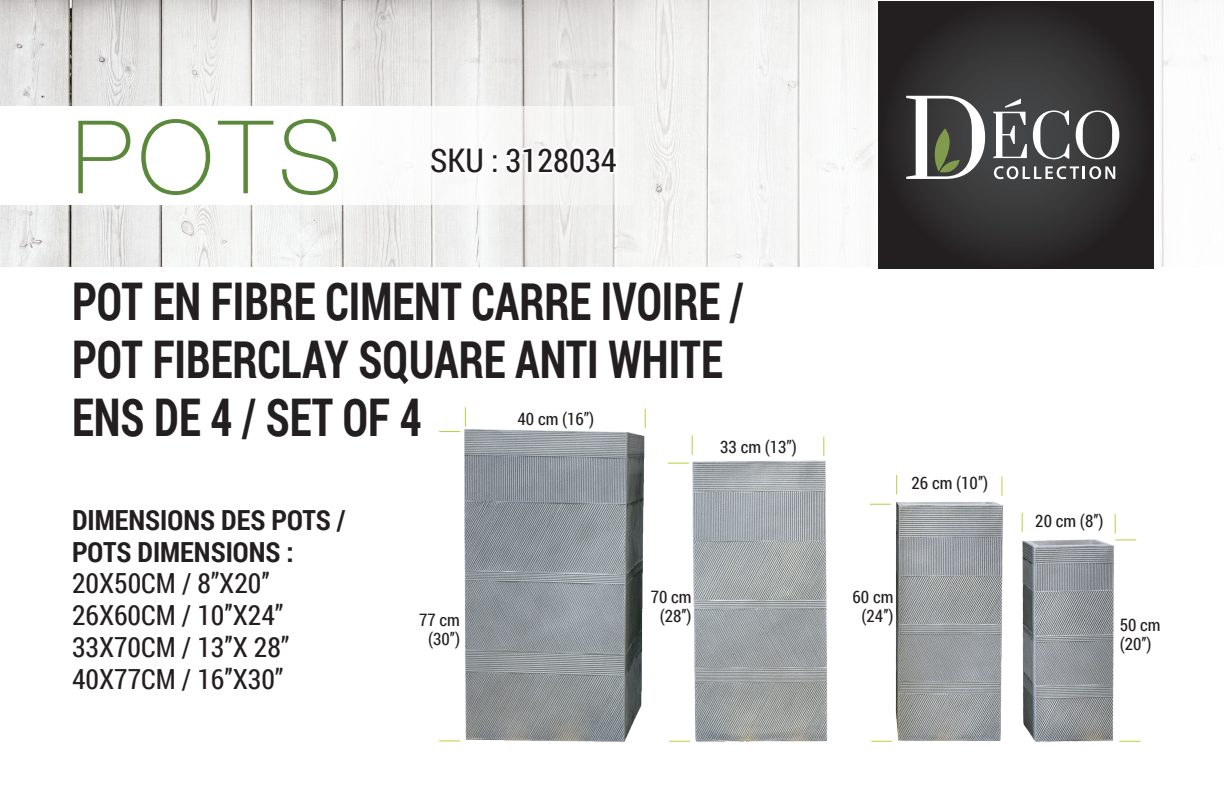
<style>
.page{position:relative;width:1224px;height:792px;background:#fff}
.page>*{position:absolute;margin:0;border:0;box-sizing:border-box;transform-origin:0 0}
.t1{font:100 101.6px "Helvetica Neue LT Std";color:#5a893c}
.t2{font:700 52px/58px "Roboto Condensed";color:#231f20;scale:.85 1}
.t3{font:32.6px "Roboto Condensed";color:#231f20}
.t4{font:27.8px/31.6px "Roboto Condensed";color:#231f20}
.t5{font:700 27.8px/31.6px "Roboto Condensed";color:#231f20}
.t6{font:17.2px/19.2px "Roboto Condensed";color:#231f20;text-align:center}
</style>
<div class="page">
<img style="left:451px;top:436px;width:673px;height:306px">
<img style="left:0;top:0;width:1208px;height:266px">
<div style="left:59px;top:267px;width:699px;height:186px;background:#fff"></div>
<svg style="left:870px;top:0;width:295px;height:269px"></svg>
<div style="left:0;top:107px;width:634px;height:98px;background:#fff"></div>
<div style="left:63px;top:103px;width:291px;height:108px;background:#fff"></div>
<svg style="left:431px;top:144px;width:55px;height:33px"></svg>
<svg style="left:504px;top:136px;width:116px;height:41px"></svg>
<svg style="left:1120px;top:617px;width:4px;height:38px"></svg>
<svg style="left:1022px;top:513px;width:1px;height:19px"></svg>
<svg style="left:1035px;top:513px;width:69px;height:19px"></svg>
<svg style="left:1115px;top:514px;width:21px;height:26px"></svg>
<svg style="left:1119px;top:741px;width:21px;height:1px"></svg>
<svg style="left:896px;top:475px;width:1px;height:19px"></svg>
<svg style="left:911px;top:475px;width:77px;height:19px"></svg>
<svg style="left:1001px;top:476px;width:1px;height:20px"></svg>
<svg style="left:451px;top:613px;width:9px;height:37px"></svg>
<svg style="left:439px;top:407px;width:155px;height:36px"></svg>
<svg style="left:439px;top:740px;width:21px;height:1px"></svg>
<svg style="left:650px;top:590px;width:42px;height:37px"></svg>
<svg style="left:668px;top:463px;width:21px;height:1px"></svg>
<svg style="left:669px;top:741px;width:21px;height:1px"></svg>
<svg style="left:645px;top:409px;width:1px;height:19px"></svg>
<svg style="left:692px;top:435px;width:1px;height:20px"></svg>
<svg style="left:720px;top:439px;width:77px;height:19px"></svg>
<svg style="left:823px;top:437px;width:1px;height:19px"></svg>
<svg style="left:853px;top:590px;width:41px;height:37px"></svg>
<svg style="left:870px;top:504px;width:21px;height:1px"></svg>
<svg style="left:871px;top:741px;width:21px;height:1px"></svg>
<svg style="left:879px;top:2px;width:274px;height:266px;background:#2d2b2c"></svg>
<svg style="left:1033px;top:110px;width:36px;height:49px"></svg>
<svg style="left:1076px;top:110px;width:43px;height:49px"></svg>
<svg style="left:993px;top:99px;width:34px;height:59px"></svg>
<svg style="left:906px;top:96px;width:79px;height:83px"></svg>
<svg style="left:994px;top:166px;width:121px;height:13px"></svg>
<h1 class="t1" style="left:72px;top:99px;width:272px">POTS</h1>
<h3 class="t3" style="left:430px;top:138px;width:188px">SKU : 3128034</h3>
<h2 class="t2" style="left:72px;top:270px;width:792px">POT EN FIBRE CIMENT CARRE IVOIRE /<br>POT FIBERCLAY SQUARE ANTI WHITE<br>ENS DE 4 / SET OF 4</h2>
<p class="t6" style="left:518px;top:409px;width:78px">40 cm (16’’)</p>
<p class="t6" style="left:720px;top:437px;width:78px">33 cm (13’’)</p>
<h3 class="t5" style="left:72px;top:503px;width:275px">DIMENSIONS DES POTS /<br>POTS DIMENSIONS :</h3>
<h3 class="t4" style="left:72px;top:567px;width:219px">20X50CM / 8’’X20’’<br>26X60CM / 10’’X24’’<br>33X70CM / 13’’X 28’’<br>40X77CM / 16’’X30’’</h3>
<p class="t6" style="left:419px;top:610px;width:42px">77 cm (30’’)</p>
<p class="t6" style="left:651px;top:587px;width:42px">70 cm (28’’)</p>
<p class="t6" style="left:912px;top:473px;width:78px">26 cm (10’’)</p>
<p class="t6" style="left:853px;top:587px;width:42px">60 cm (24’’)</p>
<p class="t6" style="left:1035px;top:511px;width:70px">20 cm (8’’)</p>
<p class="t6" style="left:1120px;top:614px;width:42px;text-align:left">50 cm (20’’)</p>
</div>
